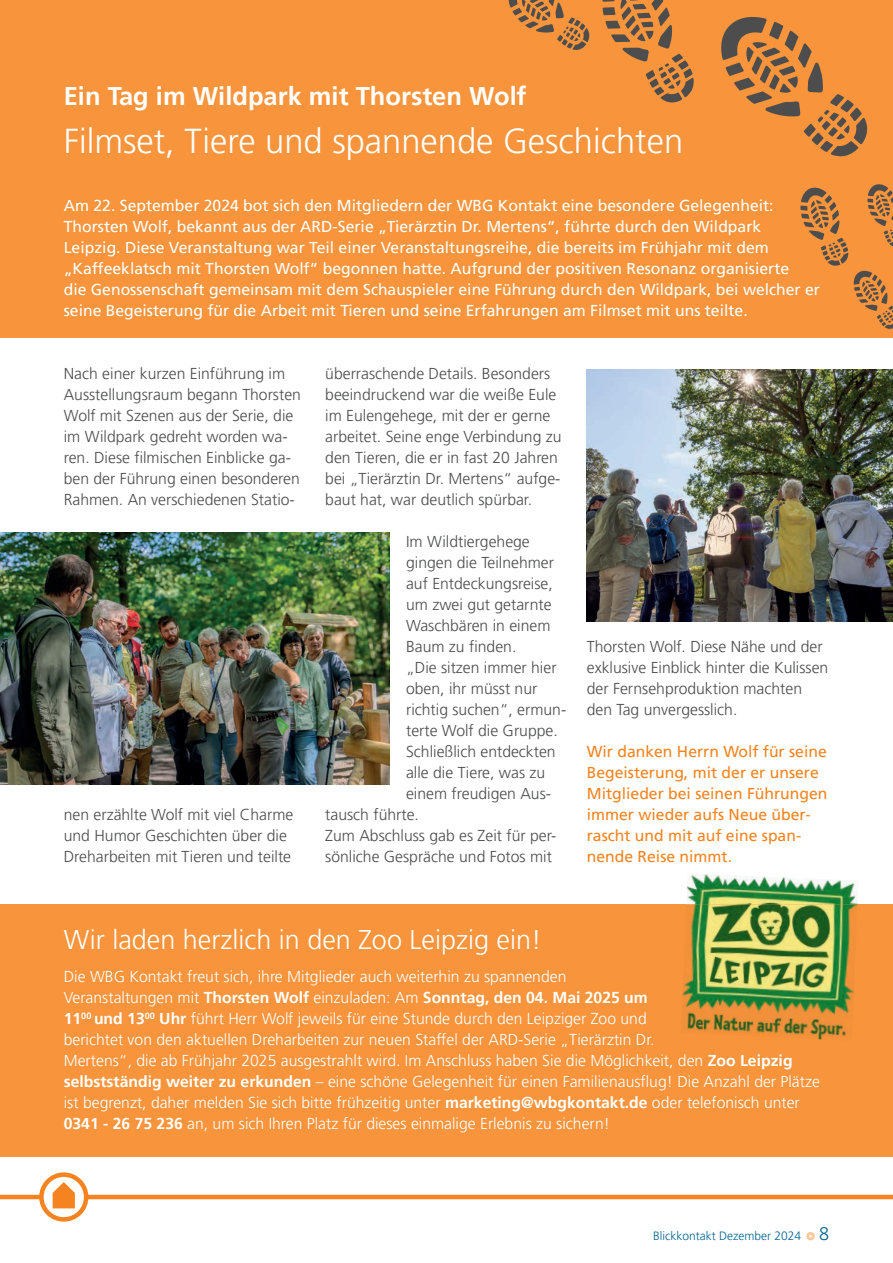
<style>
.page{position:relative;width:893px;height:1263px;background:#fff}
.page>*{position:absolute;margin:0;border:0;box-sizing:border-box;transform-origin:0 0}
.t1{font:300 34.5px "Frutiger LT Pro";color:#fff}
.t2{font:300 27px "Frutiger LT Pro";color:#fff}
.t3{font:700 25.5px "Frutiger LT Pro";color:#fff}
.t4{font:300 15.75px/21px "Frutiger LT Pro";color:#4b4c4d}
.t5{font:300 15.75px/21px "Frutiger LT Pro";color:#fff}
.t6{font:15.75px/21px "Frutiger LT Pro";color:#fff}
.t7{font:15.75px/21px "Frutiger LT Pro";color:#f58420}
.t8{font:300 12px "Frutiger LT Pro";color:#01638e}
.s1{font-weight:700}
.s2{font-size:18px}
</style>
<div class="page">
<div style="left:0;top:0;width:893px;height:337px;background:#f7943c"></div>
<div style="left:0;top:904px;width:893px;height:252px;background:#f7943c"></div>
<img style="left:0;top:533px;width:389px;height:252px">
<img style="left:587px;top:369px;width:306px;height:252px">
<svg style="left:721px;top:17px;width:147px;height:140px"></svg>
<svg style="left:602px;top:0;width:92px;height:103px"></svg>
<svg style="left:800px;top:187px;width:48px;height:79px"></svg>
<svg style="left:867px;top:184px;width:26px;height:63px"></svg>
<svg style="left:854px;top:270px;width:39px;height:59px"></svg>
<svg style="left:508px;top:0;width:82px;height:50px"></svg>
<img style="left:687px;top:874px;width:171px;height:30px">
<img style="left:682px;top:904px;width:176px;height:136px">
<hr style="left:0;top:1195px;width:893px;height:4px;background:#f58420">
<svg style="left:37px;top:1172px;width:54px;height:50px"></svg>
<div style="left:806px;top:1232px;width:9px;height:8px;border:3px solid #fcc99b;border-radius:50%"></div>
<h3 class="t3" style="left:64px;top:81px;width:464px">Ein Tag im Wildpark mit Thorsten Wolf</h3>
<h1 class="t1" style="left:64px;top:121px;width:621px">Filmset, Tiere und spannende Geschichten</h1>
<p class="t6" style="left:64px;top:195px;width:758px">Am 22. September 2024 bot sich den Mitgliedern der WBG Kontakt eine besondere Gelegenheit:<br>Thorsten Wolf, bekannt aus der ARD-Serie „Tierärztin Dr. Mertens“, führte durch den Wildpark Leipzig. Diese Veranstaltung war Teil einer Veranstaltungsreihe, die bereits im Frühjahr mit dem „Kaffeeklatsch mit Thorsten Wolf“ begonnen hatte. Aufgrund der positiven Resonanz organisierte<br>die Genossenschaft gemeinsam mit dem Schauspieler eine Führung durch den Wildpark, bei welcher er seine Begeisterung für die Arbeit mit Tieren und seine Erfahrungen am Filmset mit uns teilte.</p>
<p class="t4" style="left:64px;top:363px;width:239px">Nach einer kurzen Einführung im Ausstellungsraum begann Thorsten Wolf mit Szenen aus der Serie, die im Wildpark gedreht worden wa&shy;ren. Diese filmischen Einblicke ga&shy;ben der Führung einen besonderen Rahmen. An verschiedenen Statio-</p>
<p class="t4" style="left:64px;top:804px;width:231px">nen erzählte Wolf mit viel Charme und Humor Geschichten über die<br>Dreharbeiten mit Tieren und teilte</p>
<p class="t4" style="left:325px;top:363px;width:238px">überraschende Details. Besonders beeindruckend war die weiße Eule im Eulengehege, mit der er gerne arbeitet. Seine enge Verbindung zu den Tieren, die er in fast 20 Jahren bei „Tierärztin Dr. Mertens“ aufge&shy;baut hat, war deutlich spürbar.</p>
<p class="t4" style="left:406px;top:531px;width:125px">Im Wildtiergehege</p>
<p class="t4" style="left:406px;top:552px;width:149px">gingen die Teilnehmer</p>
<p class="t4" style="left:406px;top:573px;width:148px">auf Entdeckungsreise,</p>
<p class="t4" style="left:406px;top:594px;width:147px">um zwei gut getarnte</p>
<p class="t4" style="left:406px;top:615px;width:146px">Waschbären in einem</p>
<p class="t4" style="left:406px;top:636px;width:112px">Baum zu finden.</p>
<p class="t4" style="left:406px;top:657px;width:152px">„Die sitzen immer hier</p>
<p class="t4" style="left:406px;top:678px;width:133px">oben, ihr müsst nur</p>
<p class="t4" style="left:406px;top:699px;width:162px">richtig suchen“, ermun-</p>
<p class="t4" style="left:406px;top:720px;width:153px">terte Wolf die Gruppe.</p>
<p class="t4" style="left:406px;top:741px;width:151px">Schließlich entdeckten</p>
<p class="t4" style="left:406px;top:762px;width:141px">alle die Tiere, was zu</p>
<p class="t4" style="left:406px;top:783px;width:146px">einem freudigen Aus-</p>
<p class="t4" style="left:325px;top:804px;width:95px">tausch führte.</p>
<p class="t4" style="left:325px;top:825px;width:233px">Zum Abschluss gab es Zeit für per-</p>
<p class="t4" style="left:325px;top:846px;width:228px">sönliche Gespräche und Fotos mit</p>
<p class="t4" style="left:587px;top:636px;width:243px">Thorsten Wolf. Diese Nähe und der exklusive Einblick hinter die Kulissen der Fernsehproduktion machten den Tag unvergesslich.</p>
<p class="t7" style="left:587px;top:741px;width:242px">Wir danken Herrn Wolf für seine<br>Begeisterung, mit der er unsere<br>Mitglieder bei seinen Führungen immer wieder aufs Neue über&shy;rascht und mit auf eine span&shy;nende Reise nimmt.</p>
<h2 class="t2" style="left:64px;top:924px;width:479px">Wir laden herzlich in den Zoo Leipzig ein!</h2>
<p class="t5" style="left:64px;top:966px;width:758px">Die WBG Kontakt freut sich, ihre Mitglieder auch weiterhin zu spannenden<br>Veranstaltungen mit <span class="s1">Thorsten Wolf</span> einzuladen: Am <span class="s1">Sonntag, den 04. Mai 2025 um<br>11</span><sup>00</sup> <span class="s1">und 13</span><sup>00</sup> <span class="s1">Uhr</span> führt Herr Wolf jeweils für eine Stunde durch den Leipziger Zoo und<br>berichtet von den aktuellen Dreharbeiten zur neuen Staffel der ARD-Serie „Tierärztin Dr.<br>Mertens“, die ab Frühjahr 2025 ausgestrahlt wird. Im Anschluss haben Sie die Möglichkeit, den <span class="s1">Zoo Leipzig selbstständig weiter zu erkunden</span> – eine schöne Gelegenheit für einen Familienausflug! Die Anzahl der Plätze ist begrenzt, daher melden Sie sich bitte frühzeitig unter <span class="s1">marketing@wbgkontakt.de</span> oder telefonisch unter <span class="s1">0341 - 26 75 236</span> an, um sich Ihren Platz für dieses einmalige Erlebnis zu sichern!</p>
<p class="t8" style="left:653px;top:1229px;width:177px">Blickkontakt Dezember 2024 <span class="s2">8</span></p>
</div>
